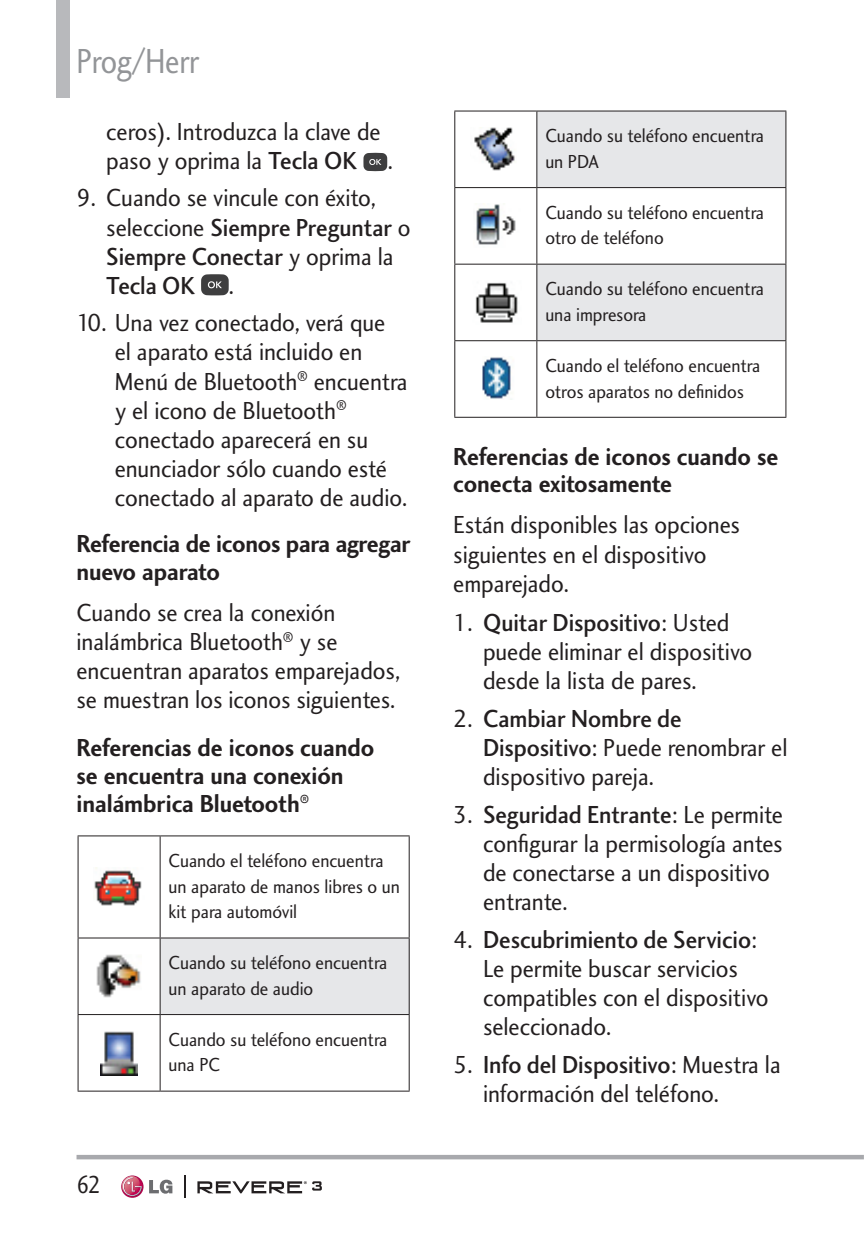
<style>
.page{position:relative;width:864px;height:1242px;background:#fff}
.page>*{position:absolute;margin:0;border:0;box-sizing:border-box;transform-origin:0 0}
.t1{font:36px "Charlotte Sans Book Plain";letter-spacing:-.01em;color:#939598;scale:.85 1}
.t2{font:25.5px/29.1px "Charlotte Sans Book Plain";color:#231f20;scale:.93 1}
.t3{font:25.5px/29.1px "Charlotte Sans Medium Plain";letter-spacing:-.005em;color:#231f20;scale:.93 1}
.t4{font:25.5px/27.6px "Charlotte Sans Bold Plain";color:#231f20;scale:.93 1}
.t5{font:25.5px "Charlotte Sans Book Plain";color:#231f20;scale:.85 1}
.t6{font:19.5px/25.5px "Charlotte Sans Book Plain";color:#231f20;scale:.93 1}
.s1{font-family:"Charlotte Sans Medium Plain"}
.s2{font-family:"Charlotte Sans Book Plain"}
.s3{font-family:"Bryant LG";font-weight:700}
</style>
<div class="page">
<div style="left:56px;top:0;width:14px;height:98px;background:#b8b9bc"></div>
<div style="left:77px;top:1154px;width:787px;height:5px;background:#a8a9ad"></div>
<hr style="left:184px;top:1175px;width:2px;height:22px;background:#231f20">
<svg style="left:121px;top:1175px;width:23px;height:22px"></svg>
<svg style="left:121px;top:1176px;width:21px;height:20px"></svg>
<svg style="left:149px;top:1179px;width:23px;height:14px"></svg>
<svg style="left:197px;top:1181px;width:125px;height:12px"></svg>
<svg style="left:363px;top:153px;width:24px;height:18px"></svg>
<svg style="left:201px;top:274px;width:28px;height:21px"></svg>
<div style="left:160px;top:938px;width:249px;height:76px;background:#e6e7e9"></div>
<hr style="left:78px;top:835px;width:82px;height:1px;background:#231f20">
<hr style="left:78px;top:836px;width:1px;height:101px;background:#231f20">
<hr style="left:160px;top:835px;width:250px;height:1px;background:#231f20">
<hr style="left:160px;top:836px;width:1px;height:101px;background:#231f20">
<hr style="left:409px;top:836px;width:1px;height:101px;background:#231f20">
<hr style="left:78px;top:937px;width:82px;height:1px;background:#231f20">
<hr style="left:78px;top:938px;width:1px;height:76px;background:#231f20">
<hr style="left:160px;top:937px;width:250px;height:1px;background:#231f20">
<hr style="left:160px;top:938px;width:1px;height:76px;background:#231f20">
<hr style="left:409px;top:938px;width:1px;height:76px;background:#231f20">
<hr style="left:78px;top:1014px;width:82px;height:1px;background:#231f20">
<hr style="left:78px;top:1015px;width:1px;height:75px;background:#231f20">
<hr style="left:160px;top:1014px;width:250px;height:1px;background:#231f20">
<hr style="left:160px;top:1015px;width:1px;height:75px;background:#231f20">
<hr style="left:409px;top:1015px;width:1px;height:75px;background:#231f20">
<hr style="left:78px;top:1090px;width:82px;height:1px;background:#231f20">
<hr style="left:160px;top:1090px;width:250px;height:1px;background:#231f20">
<img style="left:94px;top:867px;width:48px;height:39px">
<img style="left:96px;top:954px;width:45px;height:44px">
<img style="left:100px;top:1031px;width:38px;height:44px">
<svg style="left:537px;top:112px;width:248px;height:228px;fill:#e6e7e9"></svg>
<hr style="left:454px;top:110px;width:83px;height:2px;background:#231f20">
<hr style="left:454px;top:111px;width:1px;height:76px;background:#231f20">
<hr style="left:537px;top:110px;width:249px;height:2px;background:#231f20">
<hr style="left:536px;top:111px;width:1px;height:76px;background:#231f20">
<hr style="left:785px;top:111px;width:1px;height:76px;background:#231f20">
<hr style="left:454px;top:187px;width:83px;height:1px;background:#231f20">
<hr style="left:454px;top:188px;width:1px;height:76px;background:#231f20">
<hr style="left:537px;top:187px;width:249px;height:1px;background:#231f20">
<hr style="left:536px;top:188px;width:1px;height:76px;background:#231f20">
<hr style="left:785px;top:188px;width:1px;height:76px;background:#231f20">
<hr style="left:454px;top:264px;width:83px;height:1px;background:#231f20">
<hr style="left:454px;top:265px;width:1px;height:75px;background:#231f20">
<hr style="left:537px;top:264px;width:249px;height:1px;background:#231f20">
<hr style="left:536px;top:265px;width:1px;height:75px;background:#231f20">
<hr style="left:785px;top:265px;width:1px;height:75px;background:#231f20">
<hr style="left:454px;top:340px;width:83px;height:1px;background:#231f20">
<hr style="left:454px;top:341px;width:1px;height:76px;background:#231f20">
<hr style="left:537px;top:340px;width:249px;height:1px;background:#231f20">
<hr style="left:536px;top:341px;width:1px;height:76px;background:#231f20">
<hr style="left:785px;top:341px;width:1px;height:76px;background:#231f20">
<hr style="left:454px;top:417px;width:83px;height:1px;background:#231f20">
<hr style="left:537px;top:417px;width:249px;height:1px;background:#231f20">
<img style="left:474px;top:127px;width:41px;height:44px">
<img style="left:476px;top:204px;width:40px;height:41px">
<img style="left:475px;top:282px;width:43px;height:41px">
<img style="left:482px;top:357px;width:30px;height:43px">
<h1 class="t1" style="left:77px;top:47px;width:146px">Prog/Herr</h1>
<p class="t2" style="left:106px;top:119px;width:310px">ceros). Introduzca la clave de paso y oprima la <span class="s1">Tecla OK</span> .</p>
<p class="t2" style="left:77px;top:186px;width:323px">9. Cuando se vincule con éxito,</p>
<p class="t3" style="left:106px;top:215px;width:329px"><span class="s2">seleccione</span> Siempre Preguntar <span class="s2">o<br></span>Siempre Conectar <span class="s2">y oprima la<br></span>Tecla OK</p>
<p class="t2" style="left:229px;top:273px;width:7px">.</p>
<p class="t2" style="left:115px;top:311px;width:317px;text-indent:-38px">10. Una vez conectado, verá que el aparato está incluido en<br>Menú de Bluetooth<sup>®</sup> encuentra y el icono de Bluetooth<sup>® </sup>conectado aparecerá en su enunciador sólo cuando esté conectado al aparato de audio.</p>
<p class="t4" style="left:77px;top:532px;width:361px">Referencia de iconos para agregar nuevo aparato</p>
<p class="t2" style="left:77px;top:600px;width:350px">Cuando se crea la conexión inalámbrica Bluetooth<sup>®</sup> y se encuentran aparatos emparejados, se muestran los iconos siguientes.</p>
<p class="t4" style="left:77px;top:736px;width:322px">Referencias de iconos cuando se encuentra una conexión inalámbrica Bluetooth<span class="s3">®</span></p>
<p class="t5" style="left:77px;top:1174px;width:30px">62</p>
<p class="t6" style="left:169px;top:849px;width:250px">Cuando el teléfono encuentra un aparato de manos libres o un kit para automóvil</p>
<p class="t6" style="left:169px;top:951px;width:237px">Cuando su teléfono encuentra un aparato de audio</p>
<p class="t6" style="left:169px;top:1028px;width:237px">Cuando su teléfono encuentra una PC</p>
<p class="t6" style="left:545px;top:125px;width:237px">Cuando su teléfono encuentra un PDA</p>
<p class="t6" style="left:545px;top:201px;width:237px">Cuando su teléfono encuentra otro de teléfono</p>
<p class="t6" style="left:545px;top:278px;width:237px">Cuando su teléfono encuentra una impresora</p>
<p class="t6" style="left:545px;top:354px;width:233px">Cuando el teléfono encuentra otros aparatos no definidos</p>
<p class="t4" style="left:453px;top:445px;width:351px">Referencias de iconos cuando se conecta exitosamente</p>
<p class="t2" style="left:453px;top:513px;width:310px">Están disponibles las opciones siguientes en el dispositivo emparejado.</p>
<p class="t3" style="left:453px;top:610px;width:298px"><span class="s2">1.</span> Quitar Dispositivo<span class="s2">: Usted</span></p>
<p class="t2" style="left:483px;top:639px;width:291px">puede eliminar el dispositivo desde la lista de pares.</p>
<p class="t3" style="left:453px;top:706px;width:247px"><span class="s2">2.</span> Cambiar Nombre de</p>
<p class="t2" style="left:483px;top:735px;width:329px"><span class="s1">Dispositivo</span>: Puede renombrar el dispositivo pareja.</p>
<p class="t3" style="left:453px;top:802px;width:356px"><span class="s2">3.</span> Seguridad Entrante<span class="s2">: Le permite</span></p>
<p class="t2" style="left:483px;top:831px;width:324px">configurar la permisología antes de conectarse a un dispositivo entrante.</p>
<p class="t3" style="left:453px;top:926px;width:328px"><span class="s2">4.</span> Descubrimiento de Servicio<span class="s2">:</span></p>
<p class="t2" style="left:483px;top:956px;width:309px">Le permite buscar servicios compatibles con el dispositivo seleccionado.</p>
<p class="t3" style="left:453px;top:1051px;width:354px"><span class="s2">5.</span> Info del Dispositivo<span class="s2">: Muestra la</span></p>
<p class="t2" style="left:483px;top:1081px;width:255px">información del teléfono.</p>
</div>
